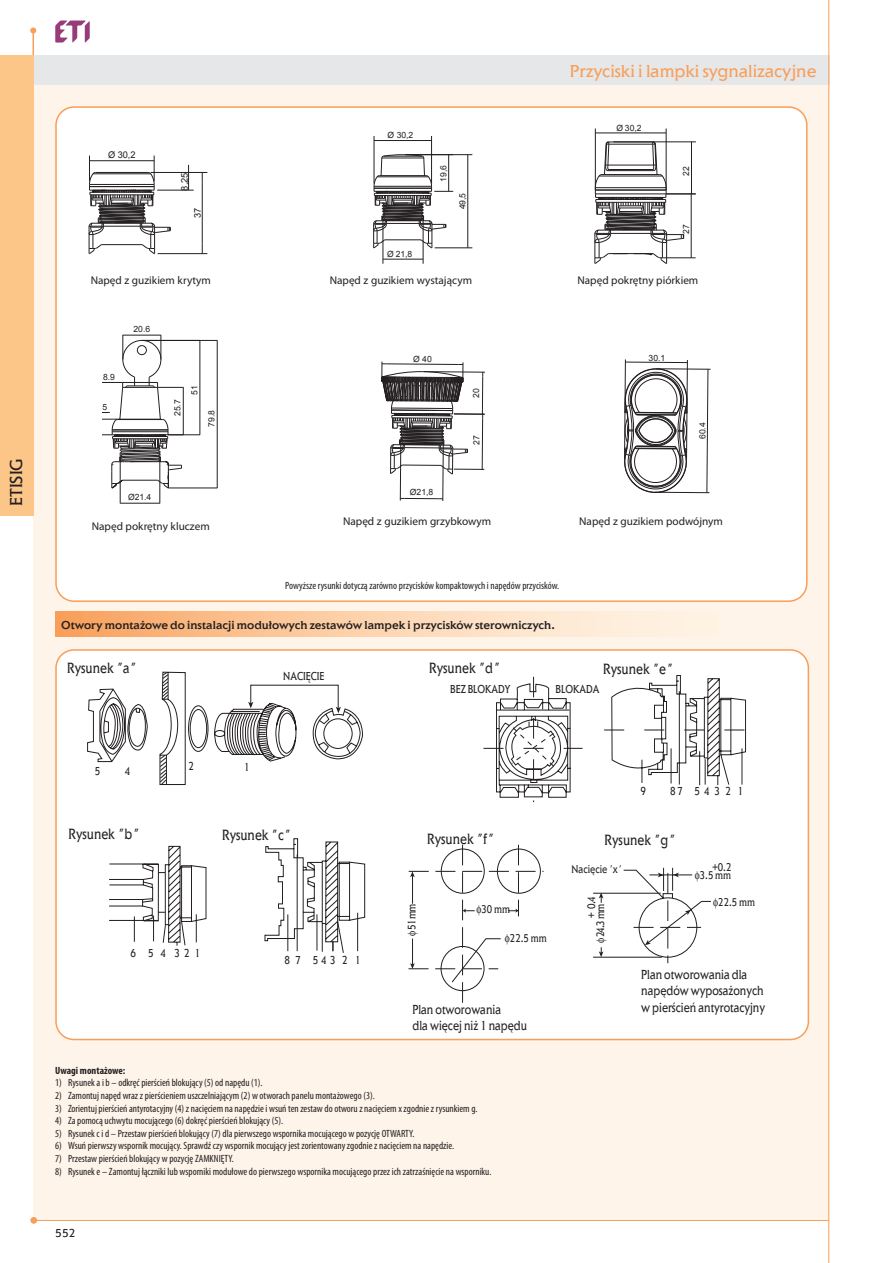
<style>
.page{position:relative;width:893px;height:1263px;background:#fff}
.page>*{position:absolute;margin:0;border:0;box-sizing:border-box;transform-origin:0 0}
.t1{font:18px "Elan Itc TEE";color:#f89e58}
.t2{font:18px "Elan Itc TEE";color:#231f20}
.t3{font:italic condensed 15.45px "Zurich L2";color:#231f20;scale:.83 1}
.t4{font:italic condensed 13.65px/16.4px "Zurich L2";color:#231f20;scale:.83 1}
.t5{font:500 12px "Elan Itc TEE";color:#231f20}
.t6{font:italic condensed 12px "Zurich L2";color:#231f20;scale:.83 1}
.t7{font:12px "Elan Itc TEE";color:#231f20}
.t8{font:italic condensed 11.7px "Zurich L2";color:#231f20;scale:.83 1}
.t9{font:italic condensed 11.4px "Zurich L2";color:#231f20;scale:.87 1}
.t10{font:11.25px "Myriad Pro";color:#231f20}
.t11{font:condensed 10.5px "Myriad Pro";color:#231f20}
.t12{font:700 condensed 10.5px "Myriad Pro";color:#231f20}
.t13{font:9.3px "Arial";color:#231f20}
.t14{font:8.55px "Arial";color:#231f20}
</style>
<div class="page">
<svg style="left:55px;top:21px;width:35px;height:22px"></svg>
<div style="left:31px;top:55px;width:798px;height:30px;background:#e6e7e9"></div>
<div style="left:34px;top:85px;width:795px;height:1135px;background:#fef4ea"></div>
<svg style="left:30px;top:28px;width:6px;height:27px"></svg>
<hr style="left:36px;top:1220px;width:793px;height:1px;background:#f89e58">
<svg style="left:31px;top:1217px;width:6px;height:6px"></svg>
<hr style="left:828px;top:0;width:1px;height:1263px;background:#f89e58">
<div style="left:0;top:55px;width:34px;height:461px;background:#fdc689"></div>
<div style="left:56px;top:107px;width:751px;height:494px;background:#fff;border-radius:18px"></div>
<div style="left:56px;top:650px;width:752px;height:389px;background:#fff;border-radius:18px"></div>
<svg style="left:87px;top:671px;width:276px;height:114px"></svg>
<svg style="left:336px;top:707px;width:5px;height:6px"></svg>
<svg style="left:248px;top:702px;width:5px;height:6px"></svg>
<svg style="left:162px;top:672px;width:7px;height:27px"></svg>
<svg style="left:160px;top:755px;width:7px;height:30px"></svg>
<svg style="left:109px;top:838px;width:256px;height:115px"></svg>
<svg style="left:483px;top:675px;width:263px;height:127px"></svg>
<svg style="left:599px;top:892px;width:4px;height:11px"></svg>
<hr style="left:593px;top:893px;width:68px;height:1px;background:#231f20">
<hr style="left:593px;top:957px;width:69px;height:1px;background:#231f20">
<div style="left:55px;top:649px;width:754px;height:391px;border:2px solid #f89e58;border-radius:18px"></div>
<div style="left:55px;top:611px;width:664px;height:26px;background:linear-gradient(to right,#f9a664,#fffdf4)"></div>
<svg style="left:595px;top:142px;width:101px;height:122px"></svg>
<hr style="left:691px;top:194px;width:1px;height:64px;background:#231f20">
<hr style="left:666px;top:129px;width:1px;height:61px;background:#231f20">
<hr style="left:595px;top:129px;width:1px;height:61px;background:#231f20">
<hr style="left:595px;top:133px;width:71px;height:1px;background:#231f20">
<hr style="left:157px;top:190px;width:37px;height:1px;background:#231f20">
<svg style="left:188px;top:165px;width:1px;height:25px"></svg>
<hr style="left:158px;top:253px;width:49px;height:1px;background:#231f20">
<hr style="left:151px;top:172px;width:56px;height:1px;background:#231f20">
<hr style="left:202px;top:183px;width:1px;height:60px;background:#231f20">
<svg style="left:89px;top:156px;width:82px;height:99px"></svg>
<hr style="left:431px;top:136px;width:1px;height:48px;background:#231f20">
<hr style="left:374px;top:136px;width:1px;height:48px;background:#231f20">
<hr style="left:374px;top:140px;width:58px;height:1px;background:#231f20">
<svg style="left:373px;top:154px;width:80px;height:95px"></svg>
<hr style="left:448px;top:155px;width:1px;height:36px;background:#231f20">
<hr style="left:435px;top:248px;width:37px;height:1px;background:#231f20">
<hr style="left:405px;top:154px;width:67px;height:1px;background:#231f20">
<hr style="left:467px;top:155px;width:1px;height:93px;background:#231f20">
<hr style="left:423px;top:216px;width:1px;height:48px;background:#231f20">
<hr style="left:383px;top:217px;width:1px;height:47px;background:#231f20">
<hr style="left:383px;top:259px;width:40px;height:1px;background:#231f20">
<hr style="left:142px;top:340px;width:75px;height:1px;background:#231f20">
<hr style="left:168px;top:488px;width:49px;height:1px;background:#231f20">
<hr style="left:217px;top:340px;width:1px;height:148px;background:#231f20">
<hr style="left:168px;top:434px;width:32px;height:1px;background:#231f20">
<hr style="left:200px;top:340px;width:1px;height:95px;background:#231f20">
<hr style="left:120px;top:453px;width:1px;height:50px;background:#231f20">
<hr style="left:160px;top:452px;width:1px;height:51px;background:#231f20">
<hr style="left:120px;top:503px;width:40px;height:1px;background:#231f20">
<svg style="left:102px;top:335px;width:82px;height:154px"></svg>
<svg style="left:381px;top:362px;width:104px;height:139px"></svg>
<svg style="left:624px;top:359px;width:87px;height:135px"></svg>
<svg style="left:408px;top:845px;width:135px;height:158px"></svg>
<svg style="left:596px;top:947px;width:11px;height:10px"></svg>
<svg style="left:623px;top:868px;width:88px;height:95px"></svg>
<h1 class="t2" style="left:6px;top:506px;width:49px;rotate:-90deg">ETISIG</h1>
<p class="t13" style="left:108px;top:149px;width:29px">Ø 30,2</p>
<p class="t13" style="left:178px;top:191px;width:20px;rotate:-90deg">8,25</p>
<p class="t13" style="left:191px;top:218px;width:12px;rotate:-90deg">37</p>
<p class="t14" style="left:387px;top:130px;width:27px">Ø 30,2</p>
<p class="t14" style="left:387px;top:248px;width:27px">Ø 21,8</p>
<p class="t14" style="left:438px;top:182px;width:18px;rotate:-90deg">19,6</p>
<p class="t14" style="left:457px;top:209px;width:18px;rotate:-90deg">49,5</p>
<p class="t1" style="left:570px;top:61px;width:248px">Przyciski i lampki sygnalizacyjne</p>
<p class="t14" style="left:617px;top:122px;width:26px">Ø 30,2</p>
<p class="t14" style="left:681px;top:176px;width:11px;rotate:-90deg">22</p>
<p class="t14" style="left:680px;top:234px;width:11px;rotate:-90deg">27</p>
<p class="t10" style="left:91px;top:273px;width:122px">Napęd z guzikiem krytym</p>
<p class="t10" style="left:330px;top:273px;width:144px">Napęd z guzikiem wystającym</p>
<p class="t10" style="left:577px;top:273px;width:122px">Napęd pokrętny piórkiem</p>
<p class="t14" style="left:98px;top:371px;width:18px">18.9</p>
<p class="t14" style="left:134px;top:324px;width:18px">20.6</p>
<p class="t14" style="left:172px;top:416px;width:18px;rotate:-90deg">25.7</p>
<p class="t14" style="left:189px;top:395px;width:11px;rotate:-90deg">51</p>
<p class="t14" style="left:206px;top:427px;width:18px;rotate:-90deg">79.8</p>
<p class="t14" style="left:128px;top:491px;width:25px">Ø21.4</p>
<p class="t14" style="left:413px;top:354px;width:20px">Ø 40</p>
<p class="t14" style="left:410px;top:486px;width:25px">Ø21,8</p>
<p class="t14" style="left:471px;top:398px;width:11px;rotate:-90deg">20</p>
<p class="t14" style="left:471px;top:445px;width:11px;rotate:-90deg">27</p>
<p class="t10" style="left:92px;top:519px;width:119px">Napęd pokrętny kluczem</p>
<p class="t10" style="left:343px;top:514px;width:150px">Napęd z guzikiem grzybkowym</p>
<p class="t11" style="left:285px;top:579px;width:276px">Powyższe rysunki dotyczą zarówno przycisków kompaktowych i napędów przycisków.</p>
<p class="t5" style="left:61px;top:617px;width:495px">Otwory montażowe do instalacji modułowych zestawów lampek i przycisków sterowniczych.</p>
<p class="t14" style="left:445px;top:600px;width:11px;rotate:-90deg">20</p>
<p class="t14" style="left:317px;top:625px;width:27px">Ø 30,2</p>
<p class="t14" style="left:409px;top:625px;width:27px">Ø 30,2</p>
<p class="t14" style="left:649px;top:352px;width:18px">30.1</p>
<p class="t14" style="left:697px;top:439px;width:18px;rotate:-90deg">60.4</p>
<p class="t10" style="left:579px;top:514px;width:145px">Napęd z guzikiem podwójnym</p>
<p class="t3" style="left:67px;top:659px;width:85px">Rysunek "a"</p>
<p class="t6" style="left:95px;top:764px;width:8px">5</p>
<p class="t6" style="left:125px;top:763px;width:8px">4</p>
<p class="t6" style="left:188px;top:759px;width:8px">2</p>
<p class="t6" style="left:244px;top:760px;width:8px">1</p>
<p class="t6" style="left:283px;top:669px;width:51px">NACIĘCIE</p>
<p class="t3" style="left:68px;top:825px;width:87px">Rysunek "b"</p>
<p class="t3" style="left:222px;top:825px;width:85px">Rysunek "c"</p>
<p class="t6" style="left:130px;top:946px;width:86px">6 54 321</p>
<p class="t6" style="left:285px;top:952px;width:93px">87 5432 1</p>
<p class="t3" style="left:429px;top:658px;width:87px">Rysunek "d"</p>
<p class="t3" style="left:603px;top:660px;width:86px">Rysunek "e"</p>
<p class="t14" style="left:481px;top:682px;width:25px">Ø21,8</p>
<p class="t6" style="left:450px;top:682px;width:74px">BEZ BLOKADY</p>
<p class="t6" style="left:556px;top:682px;width:54px">BLOKADA</p>
<p class="t6" style="left:640px;top:784px;width:8px">9</p>
<p class="t6" style="left:670px;top:784px;width:90px">8 7 5432 1</p>
<p class="t3" style="left:427px;top:829px;width:82px">Rysunek "f"</p>
<p class="t9" style="left:405px;top:930px;width:32px;rotate:-90deg">m1 5 m</p>
<p class="t8" style="left:481px;top:902px;width:36px">30 mm</p>
<p class="t8" style="left:510px;top:931px;width:46px">22.5 mm</p>
<p class="t4" style="left:412px;top:1001px;width:140px">Plan otworowania<br>dla więcej niż 1 napędu</p>
<p class="t3" style="left:604px;top:830px;width:87px">Rysunek "g"</p>
<p class="t8" style="left:572px;top:862px;width:62px">Nacięcie 'x'</p>
<p class="t8" style="left:712px;top:860px;width:24px">+0.2</p>
<p class="t8" style="left:700px;top:868px;width:39px">3.5 mm</p>
<p class="t9" style="left:584px;top:918px;width:27px;rotate:-90deg">+ 4.0</p>
<p class="t9" style="left:594px;top:937px;width:40px;rotate:-90deg">m3. 42 m</p>
<p class="t8" style="left:718px;top:895px;width:46px">22.5 mm</p>
<p class="t4" style="left:641px;top:966px;width:151px">Plan otworowania dla napędów wyposażonych w pierścień antyrotacyjny</p>
<p class="t12" style="left:55px;top:1064px;width:72px">Uwagi montażowe:</p>
<p class="t11" style="left:55px;top:1076px;width:209px">1) Rysunek a i b – odkręć pierścień blokujący (5) od napędu (1).</p>
<p class="t11" style="left:55px;top:1089px;width:321px">2) Zamontuj napęd wraz z pierścieniem uszczelniającym (2) w otworach panelu montażowego (3).</p>
<p class="t11" style="left:55px;top:1102px;width:424px">3) Zorientuj pierścień antyrotacyjny (4) z nacięciem na napędzie i wsuń ten zestaw do otworu z nacięciem x zgodnie z rysunkiem g.</p>
<p class="t11" style="left:55px;top:1114px;width:229px">4) Za pomocą uchwytu mocującego (6) dokręć pierścień blokujący (5).</p>
<p class="t11" style="left:55px;top:1127px;width:361px">5) Rysunek c i d – Przestaw pierścień blokujący (7) dla pierwszego wspornika mocującego w pozycję OTWARTY.</p>
<p class="t11" style="left:55px;top:1139px;width:400px">6) Wsuń pierwszy wspornik mocujący. Sprawdź czy wspornik mocujący jest zorientowany zgodnie z nacięciem na napędzie.</p>
<p class="t11" style="left:55px;top:1152px;width:180px">7) Przestaw pierścień blokujący w pozycję ZAMKNIĘTY.</p>
<p class="t11" style="left:55px;top:1165px;width:438px">8) Rysunek e – Zamontuj łączniki lub wsporniki modułowe do pierwszego wspornika mocującego przez ich zatrzaśnięcie na wsporniku.</p>
<p class="t7" style="left:55px;top:1226px;width:22px">552</p>
</div>
